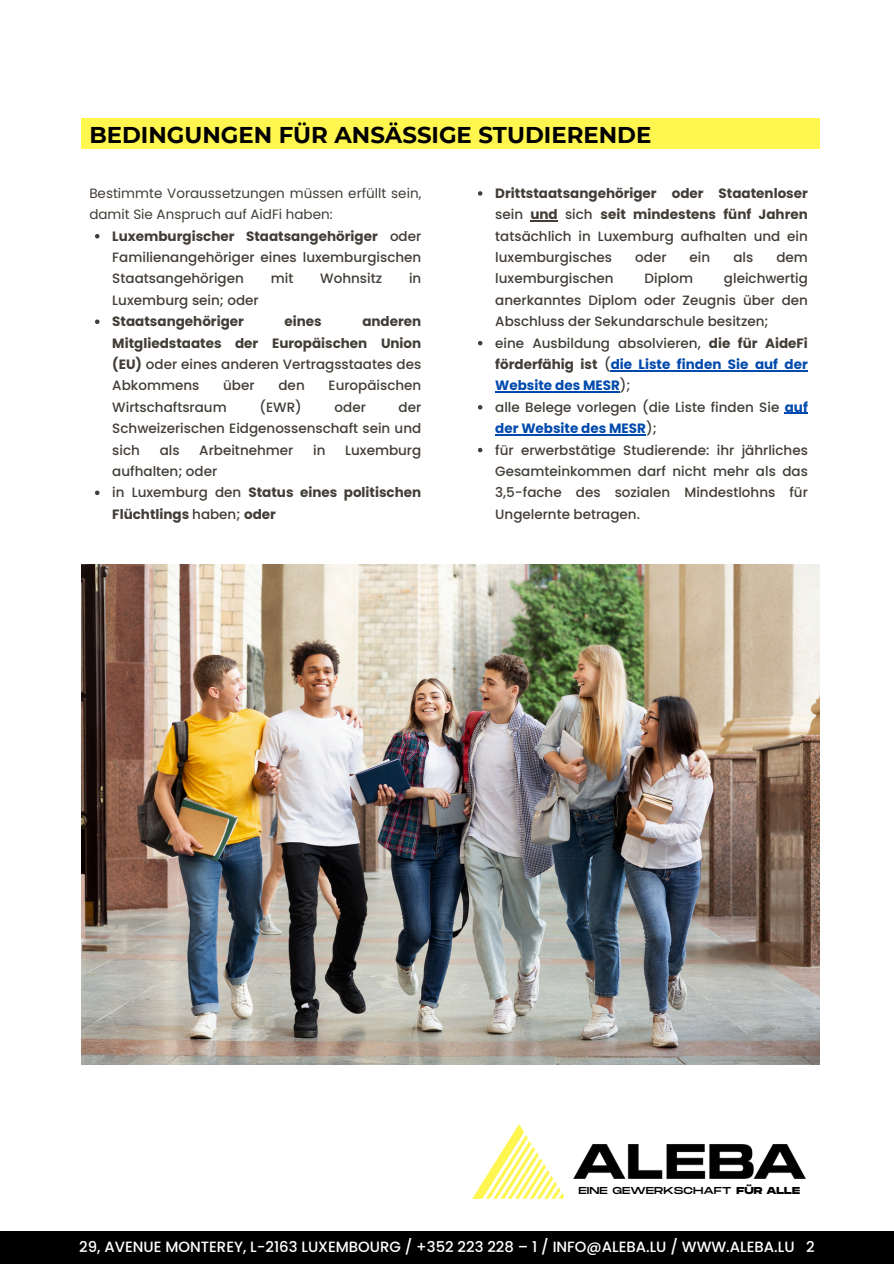
<style>
.page{position:relative;width:894px;height:1264px;background:#fff}
.page>*{position:absolute;margin:0;border:0;box-sizing:border-box;transform-origin:0 0}
.t1{font:700 22.8px "Montserrat";color:#000}
.t2{font:500 14.85px "Poppins";color:#fff}
.t3{font:500 13.5px/21.3px "Poppins";color:#423d37;text-align:justify}
.t4{font:700 13.5px/21.3px "Poppins";color:#423d37;text-align:justify}
.t5{font:700 13.5px/21.3px "Poppins";color:#004aad;text-align:justify}
.t6{font:13.5px/21.3px "Poppins";color:#423d37}
.t7{font:10.05px "Monument Extended";color:#000}
.s1{font-weight:700}
.s2{font-weight:500}
.s3{font-weight:500;color:#423d37}
.s4{color:#423d37}
.s5{font-weight:700;color:#004aad}
</style>
<div class="page">
<svg style="left:95px;top:234px;width:4px;height:4px"></svg>
<svg style="left:95px;top:319px;width:4px;height:5px"></svg>
<svg style="left:95px;top:490px;width:4px;height:5px"></svg>
<svg style="left:478px;top:191px;width:4px;height:5px"></svg>
<svg style="left:530px;top:220px;width:27px;height:1px"></svg>
<svg style="left:478px;top:341px;width:4px;height:4px"></svg>
<hr style="left:610px;top:370px;width:197px;height:1px;background:#004aad">
<hr style="left:495px;top:391px;width:124px;height:1px;background:#004aad">
<svg style="left:478px;top:405px;width:4px;height:4px"></svg>
<svg style="left:784px;top:413px;width:23px;height:1px"></svg>
<hr style="left:495px;top:434px;width:151px;height:1px;background:#004aad">
<svg style="left:478px;top:448px;width:4px;height:4px"></svg>
<img style="left:81px;top:564px;width:738px;height:500px">
<div style="left:0;top:1230px;width:893px;height:33px;background:#000"></div>
<div style="left:81px;top:118px;width:738px;height:31px;background:#fff650"></div>
<img style="left:472px;top:1124px;width:333px;height:74px">
<p class="t1" style="left:89px;top:121px;width:563px">BEDINGUNGEN FÜR ANSÄSSIGE STUDIERENDE</p>
<h1 class="t6" style="left:89px;top:182px;width:333px">Bestimmte Voraussetzungen müssen erfüllt sein, damit Sie Anspruch auf AidFi haben:</h1>
<p class="t3" style="left:112px;top:225px;width:310px"><span class="s1">Luxemburgischer Staatsangehöriger</span> oder Familienangehöriger eines luxemburgischen Staatsangehörigen</p>
<p class="t3" style="left:271px;top:268px;width:24px">mit</p>
<p class="t3" style="left:320px;top:268px;width:63px">Wohnsitz</p>
<p class="t3" style="left:409px;top:268px;width:14px">in</p>
<p class="t3" style="left:112px;top:289px;width:148px">Luxemburg sein; oder</p>
<p class="t4" style="left:112px;top:311px;width:133px">Staatsangehöriger</p>
<p class="t4" style="left:284px;top:311px;width:39px">eines</p>
<p class="t4" style="left:112px;top:311px;width:310px;text-indent:250px">anderen Mitgliedstaates der Europäischen Union (EU) <span class="s2">oder eines anderen Vertragsstaates des Abkommens</span></p>
<p class="t3" style="left:223px;top:375px;width:33px">über</p>
<p class="t3" style="left:278px;top:375px;width:28px">den</p>
<p class="t3" style="left:328px;top:375px;width:94px">Europäischen</p>
<p class="t3" style="left:112px;top:396px;width:116px">Wirtschaftsraum</p>
<p class="t3" style="left:259px;top:396px;width:44px">(EWR)</p>
<p class="t3" style="left:334px;top:396px;width:33px">oder</p>
<p class="t3" style="left:112px;top:396px;width:310px;text-indent:286px">der Schweizerischen Eidgenossenschaft sein und sich</p>
<p class="t3" style="left:160px;top:439px;width:21px">als</p>
<p class="t3" style="left:199px;top:439px;width:96px">Arbeitnehmer</p>
<p class="t3" style="left:313px;top:439px;width:14px">in</p>
<p class="t3" style="left:345px;top:439px;width:78px">Luxemburg</p>
<p class="t3" style="left:112px;top:460px;width:106px">aufhalten; oder</p>
<p class="t4" style="left:112px;top:482px;width:310px"><span class="s2">in Luxemburg den</span> Status eines politischen<br>Flüchtlings <span class="s2">haben;</span> oder</p>
<p class="t4" style="left:495px;top:182px;width:314px">Drittstaatsangehöriger oder Staatenloser <span class="s2">sein</span> und <span class="s2">sich</span> seit mindestens fünf Jahren <span class="s2">tatsächlich in Luxemburg aufhalten und ein luxemburgisches</span></p>
<p class="t3" style="left:635px;top:247px;width:33px">oder</p>
<p class="t3" style="left:689px;top:247px;width:22px">ein</p>
<p class="t3" style="left:733px;top:247px;width:21px">als</p>
<p class="t3" style="left:776px;top:247px;width:33px">dem</p>
<p class="t3" style="left:495px;top:268px;width:314px;text-indent:229px">gleichwertig anerkanntes Diplom oder Zeugnis über den Abschluss der Sekundarschule besitzen;</p>
<p class="t5" style="left:495px;top:332px;width:314px"><span class="s3">eine Ausbildung absolvieren,</span> <span class="s4">die für AideFi förderfähig ist</span> <span class="s3">(</span>die Liste finden Sie auf der Website des MESR<span class="s3">);</span></p>
<p class="t3" style="left:495px;top:396px;width:314px">alle Belege vorlegen (die Liste finden Sie <span class="s5">auf der Website des MESR</span>);</p>
<p class="t3" style="left:495px;top:439px;width:314px">für erwerbstätige Studierende: ihr jährliches Gesamteinkommen darf nicht mehr als das 3,5-fache des sozialen Mindestlohns für Ungelernte betragen.</p>
<p class="t3" style="left:495px;top:268px;width:120px">luxemburgischen</p>
<p class="t3" style="left:644px;top:268px;width:50px">Diplom</p>
<p class="t7" style="left:578px;top:1185px;width:223px">EINE GEWERKSCHAFT <span class="s1">FÜR ALLE</span></p>
<p class="t2" style="left:79px;top:1236px;width:736px">29, AVENUE MONTEREY, L-2163 LUXEMBOURG / +352 223 228 – 1 / INFO@ALEBA.LU / WWW.ALEBA.LU 2</p>
</div>
